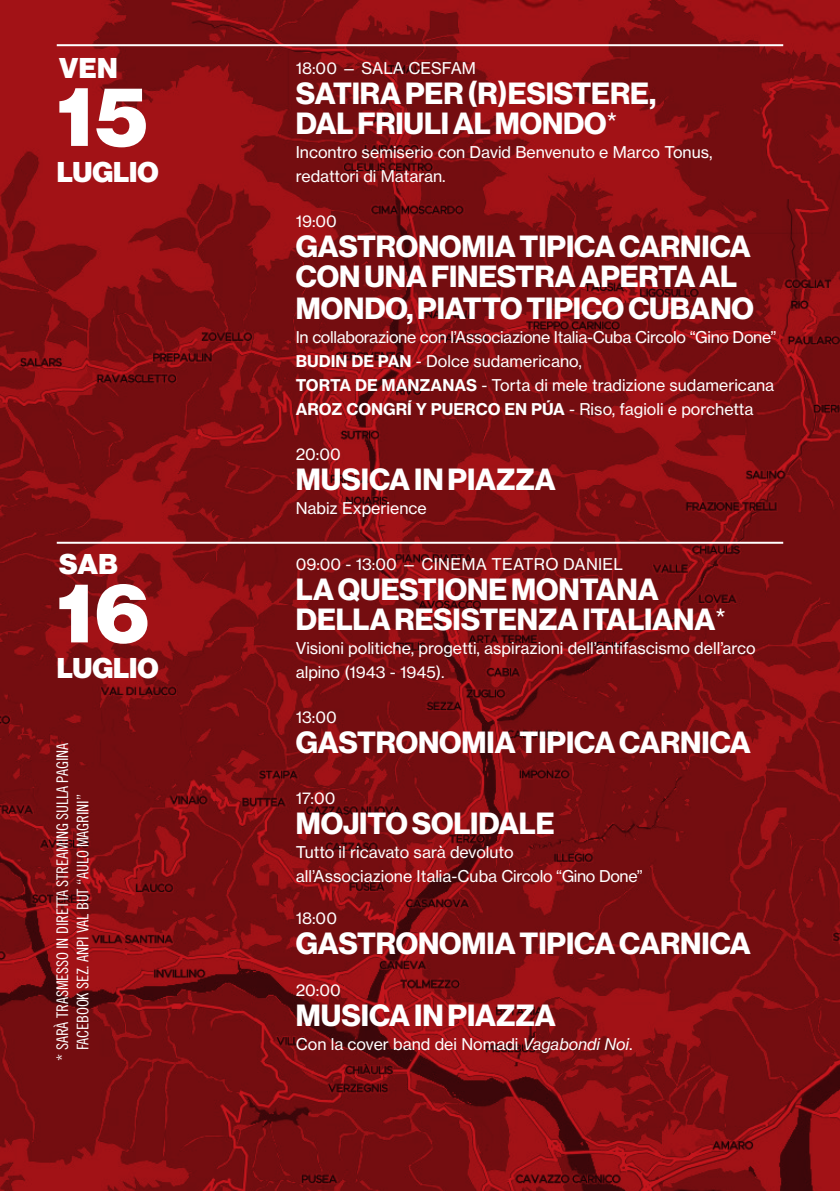
<style>
.page{position:relative;width:840px;height:1191px;background:#fff}
.page>*{position:absolute;margin:0;border:0;box-sizing:border-box;transform-origin:0 0}
.t1{font:80px "N Haas Grotesk DS Pro 95 Blk";color:#fff}
.t2{font:30px/30px "N Haas Grotesk DS Pro 75 Bd";letter-spacing:-.005em;color:#fff}
.t3{font:28px "N Haas Grotesk DS Pro 95 Blk";color:#fff}
.t4{font:16px/24px "N Haas Grotesk TX Pro 55 Rg";color:#fff}
.t5{font:16px/20px "Trade Gothic LT Std Cn 18";letter-spacing:-.01em;color:#fff}
.s1{font-family:"N Haas Grotesk DS Pro 55 Rg"}
.s2{font-family:"N Haas Grotesk TX Pro 75 Bd"}
.s3{font-family:"N Haas Grotesk TX Pro 56 It"}
</style>
<div class="page">
<img style="left:0;top:0;width:839px;height:1191px">
<hr style="left:57px;top:44px;width:725px;height:2px;background:#fff">
<hr style="left:57px;top:542px;width:725px;height:2px;background:#fff">
<h3 class="t3" style="left:59px;top:52px;width:60px">VEN</h3>
<h1 class="t1" style="left:57px;top:71px;width:91px">15</h1>
<h3 class="t3" style="left:57px;top:156px;width:103px">LUGLIO</h3>
<h3 class="t3" style="left:59px;top:548px;width:60px">SAB</h3>
<h1 class="t1" style="left:57px;top:567px;width:93px">16</h1>
<h3 class="t3" style="left:57px;top:652px;width:103px">LUGLIO</h3>
<p class="t5" style="left:52px;top:1050px;width:309px;text-indent:-10px;rotate:-90deg">* SARÀ TRASMESSO IN DIRETTA STREAMING SULLA PAGINA<br>FACEBOOK SEZ. ANPI VAL BUT “AULO MAGRINI”</p>
<p class="t4" style="left:295px;top:56px;width:182px">18:00 — SALA CESFAM</p>
<h2 class="t2" style="left:296px;top:78px;width:361px">SATIRA PER (R)ESISTERE,<br>DAL FRIULI AL MONDO<span class="s1">*</span></h2>
<p class="t4" style="left:295px;top:140px;width:418px">Incontro semiserio con David Benvenuto e Marco Tonus, redattori di Mataran.</p>
<p class="t4" style="left:295px;top:209px;width:43px">19:00</p>
<h2 class="t2" style="left:296px;top:231px;width:459px;line-height:31px">GASTRONOMIA TIPICA CARNICA<br>CON UNA FINESTRA APERTA AL<br>MONDO, PIATTO TIPICO CUBANO</h2>
<p class="t4" style="left:295px;top:325px;width:482px">In collaborazione con l’Associazione Italia-Cuba Circolo “Gino Done” <span class="s2">BUDIN DE PAN</span> - Dolce sudamericano,<br><span class="s2">TORTA DE MANZANAS</span> - Torta di mele tradizione sudamericana <span class="s2">AROZ CONGRÍ Y PUERCO EN PÚA</span> - Riso, fagioli e porchetta</p>
<p class="t4" style="left:295px;top:442px;width:47px">20:00</p>
<h2 class="t2" style="left:296px;top:464px;width:261px">MUSICA IN PIAZZA</h2>
<p class="t4" style="left:295px;top:496px;width:132px">Nabiz Experience</p>
<p class="t4" style="left:295px;top:552px;width:328px">09:00 - 13:00 — CINEMA TEATRO DANIEL</p>
<h2 class="t2" style="left:296px;top:575px;width:431px">LA QUESTIONE MONTANA<br>DELLA RESISTENZA ITALIANA<span class="s1">*</span></h2>
<p class="t4" style="left:295px;top:636px;width:461px">Visioni politiche, progetti, aspirazioni dell’antifascismo dell’arco alpino (1943 - 1945).</p>
<p class="t4" style="left:295px;top:705px;width:43px">13:00</p>
<h2 class="t2" style="left:296px;top:728px;width:456px">GASTRONOMIA TIPICA CARNICA</h2>
<p class="t4" style="left:295px;top:786px;width:41px">17:00</p>
<h2 class="t2" style="left:296px;top:809px;width:260px">MOJITO SOLIDALE</h2>
<p class="t4" style="left:295px;top:840px;width:348px">Tutto il ricavato sarà devoluto<br>all’Associazione Italia-Cuba Circolo “Gino Done”</p>
<p class="t4" style="left:295px;top:906px;width:43px">18:00</p>
<h2 class="t2" style="left:296px;top:929px;width:456px">GASTRONOMIA TIPICA CARNICA</h2>
<p class="t4" style="left:295px;top:978px;width:47px">20:00</p>
<h2 class="t2" style="left:296px;top:1001px;width:261px">MUSICA IN PIAZZA</h2>
<p class="t4" style="left:295px;top:1032px;width:338px">Con la cover band dei Nomadi <span class="s3">Vagabondi Noi</span>.</p>
</div>
